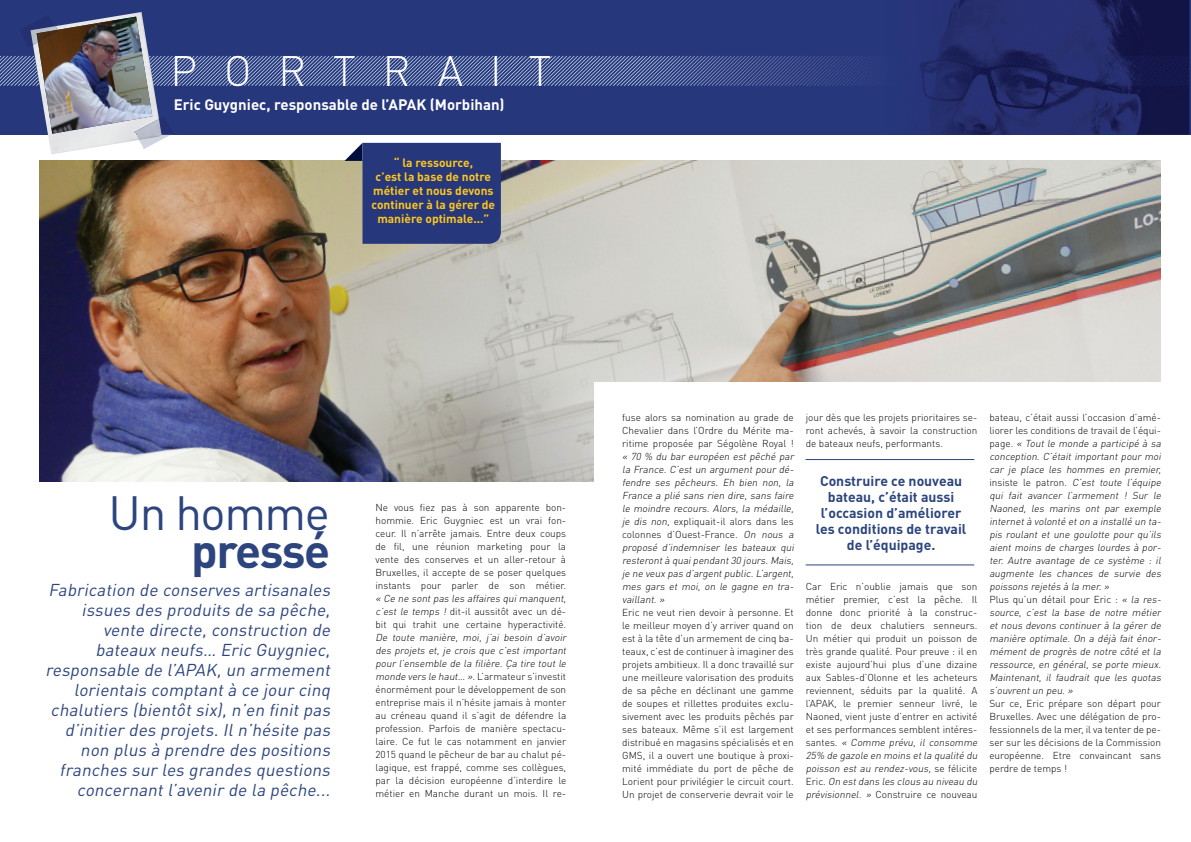
<style>
.page{position:relative;width:1191px;height:842px;background:#fff}
.page>*{position:absolute;margin:0;border:0;box-sizing:border-box;transform-origin:0 0}
.t1{font:47.5px "DINOT";letter-spacing:-.03em;color:#2d457e}
.t2{font:700 47.5px "DINOT";letter-spacing:-.03em;color:#2d457e}
.t3{font:300 42px "DINOT";letter-spacing:.645em;color:#fff}
.t4{font:italic 17px/20px "DINOT";color:#2d457e;text-align:right}
.t5{font:700 15px "DINOT";color:#fff}
.t6{font:700 14px/16px "DINOT";color:#2d457e;text-align:center}
.t7{font:700 12px/14px "DINOT";color:#fec71d;text-align:center}
.t8{font:300 10px/13px "DINOT";color:#000;text-align:justify}
.t9{font:italic 300 10px/13px "DINOT";color:#000}
.s1{font-style:italic}
.s2{font-style:normal}
</style>
<div class="page">
<div style="left:0;top:0;width:1191px;height:135px;background:#26377c"></div>
<svg style="left:178px;top:56px;width:1012px;height:30px"></svg>
<img style="left:33px;top:12px;width:126px;height:142px">
<img style="left:38px;top:17px;width:114px;height:117px">
<img style="left:134px;top:119px;width:5px;height:21px">
<svg style="left:139px;top:116px;width:32px;height:33px"></svg>
<img style="left:56px;top:26px;width:2px;height:19px">
<img style="left:56px;top:30px;width:2px;height:12px">
<svg style="left:20px;top:15px;width:36px;height:33px"></svg>
<img style="left:40px;top:161px;width:1120px;height:321px">
<div style="left:594px;top:382px;width:566px;height:152px;background:#fff"></div>
<hr style="left:805px;top:459px;width:169px;height:1px;background:#2d457e">
<hr style="left:805px;top:564px;width:169px;height:1px;background:#2d457e">
<img style="left:811px;top:0;width:378px;height:135px">
<img style="left:868px;top:56px;width:319px;height:30px">
<svg style="left:344px;top:143px;width:157px;height:101px;background:#37457e"></svg>
<h2 class="t3" style="left:170px;top:43px;width:382px">PORTRAIT</h2>
<h3 class="t5" style="left:174px;top:94px;width:332px">Eric Guygniec, responsable de l’APAK (Morbihan)</h3>
<p class="t7" style="left:371px;top:156px;width:125px">“ la ressource,<br>c’est la base de notre métier et nous devons continuer à la gérer de manière optimale...”</p>
<h1 class="t1" style="left:109px;top:480px;width:223px">Un homme</h1>
<h1 class="t2" style="left:191px;top:518px;width:140px">pressé</h1>
<p class="t4" style="left:45px;top:579px;width:290px">Fabrication de conserves artisanales issues des produits de sa pêche, vente directe,construction de bateaux neufs… Eric Guygniec, responsable de l’APAK,un armement lorientais comptantà ce jour cinq chalutiers (bientôtsix),n’en finitpas d’initier des projets.Iln’hésite pas non plus à prendre des positions franches sur les grandes questions concernantl’avenir de la pêche...</p>
<p class="t8" style="left:375px;top:500px;width:192px">Ne vous fiez pas à son apparente bon&shy;hommie. Eric Guygniec est un vrai fon&shy;ceur. Il n’arrête jamais. Entre deux coups de fil, une réunion marketing pour la vente des conserves et un aller-retour à Bruxelles, il accepte de se poser quelques instants pour parler de son métier.</p>
<p class="t8" style="left:375px;top:591px;width:194px;text-align:left"><span class="s1">« Ce ne sontpas les affaires quimanquent, c’est le temps !</span> dit-il aussitôt avec un dé&shy;bit qui trahit une certaine hyperactivité<span class="s1">.<br>De toute manière, moi, j ’ai besoin d’avoir des projets et, je crois que c’est important pour l’ensemble de la filière. Ça tire tout le monde vers le haut… ».</span>L’armateur s’investit énormément pour le développement de son entreprise mais il n’hésite jamais à monter au créneau quand il s’agit de défendre la profession. Parfois de manière spectacu&shy;laire. Ce fut le cas notamment en janvier 2015 quand le pêcheur de bar au chalut pé&shy;lagique, est frappé, comme ses collègues, par la décision européenne d’interdire le métier en Manche durant un mois. Il re-</p>
<p class="t8" style="left:622px;top:411px;width:173px">fuse alors sa nomination au grade de Chevalier dans l’Ordre du Mérite ma&shy;ritime proposée par Ségolène Royal !</p>
<p class="t9" style="left:622px;top:450px;width:175px">« 70 % du bar européen est pêché par la France. C’est un argument pour dé&shy;fendre ses pêcheurs. Eh bien non, la France a plié sans rien dire, sans faire le moindre recours. Alors, la médaille, je dis non, <span class="s2">expliquait-il alors dans les colonnes d’Ouest-France.</span> On nous a proposé d’indemniser les bateaux qui resterontà quaipendant30 jours.Mais, je ne veux pas d’argentpublic.L’argent, mes gars et moi, on le gagne en tra&shy;vaillant.»</p>
<p class="t8" style="left:622px;top:606px;width:173px">Eric ne veut rien devoir à personne. Et le meilleur moyen d’y arriver quand on est à la tête d’un armement de cinq ba&shy;teaux, c’est de continuer à imaginer des projets ambitieux. Il a donc travaillé sur une meilleure valorisation des produits de sa pêche en déclinant une gamme de soupes et rillettes produites exclu&shy;sivement avec les produits pêchés par ses bateaux. Même s’il est largement distribué en magasins spécialisés et en GMS, il a ouvert une boutique à proxi&shy;mité immédiate du port de pêche de Lorient pour privilégier le circuit court.<br>Un projet de conserverie devrait voir le</p>
<p class="t8" style="left:806px;top:411px;width:173px">jour dès que les projets prioritaires se&shy;ront achevés, à savoir la construction de bateaux neufs, performants.</p>
<h3 class="t6" style="left:816px;top:473px;width:152px">Construire ce nouveau bateau, c’était aussi l’occasion d’améliorer les conditions de travail de l’équipage.</h3>
<p class="t8" style="left:806px;top:580px;width:175px;text-align:left">Car Eric n’oublie jamais que son métier premier, c’est la pêche. Il donne donc priorité à la construc&shy;tion de deux chalutiers senneurs.<br>Un métier qui produit un poisson de très grande qualité. Pour preuve : il en existe aujourd’hui plus d’une dizaine aux Sables-d’Olonne et les acheteurs reviennent, séduits par la qualité. A l’APAK, le premier senneur livré, le Naoned, vient juste d’entrer en activité et ses performances semblent intéres&shy;s a n t e s . <span class="s1">« Comme prévu, il consomme 25% de gazole en moins etla qualité du poisson est au rendez-vous,</span> s e fé l i c i t e E r i c . <span class="s1">On estdans les clous au niveau du prévisionnel. »</span> Construire ce nouveau</p>
<p class="t9" style="left:989px;top:411px;width:175px"><span class="s2">bateau, c’était aussi l’occasion d’amé&shy;liorer les conditions de travail de l’équi&shy;p a g e .</span> « Tout le monde a participé à sa conception. C’était important pour moi car je place les hommes en premier, <span class="s2">i n s i st e le p a t ro n .</span> C’est toute l’équipe qui fait avancer l’armement ! Sur le Naoned, les marins ont par exemple internetà volonté eton a installé un ta&shy;pis roulant et une goulotte pour qu’ils aient moins de charges lourdes à por&shy;ter. Autre avantage de ce système : il augmente les chances de survie des poissons rejetés à la mer.»<br><span class="s2">Plus qu’un détail pour Eric :</span> « la res&shy;source, c’est la base de notre métier et nous devons continuer à la gérer de manière optimale. On a déjà fait énor&shy;mément de progrès de notre côté et la ressource, en général, se porte mieux.<br>Maintenant, il faudrait que les quotas s’ouvrentun peu.»</p>
<p class="t8" style="left:989px;top:697px;width:173px">Sur ce, Eric prépare son départ pour Bruxelles. Avec une délégation de pro&shy;fessionnels de la mer, il va tenter de pe&shy;ser sur les décisions de la Commission européenne. Etre convaincant sans perdre de temps !</p>
</div>
